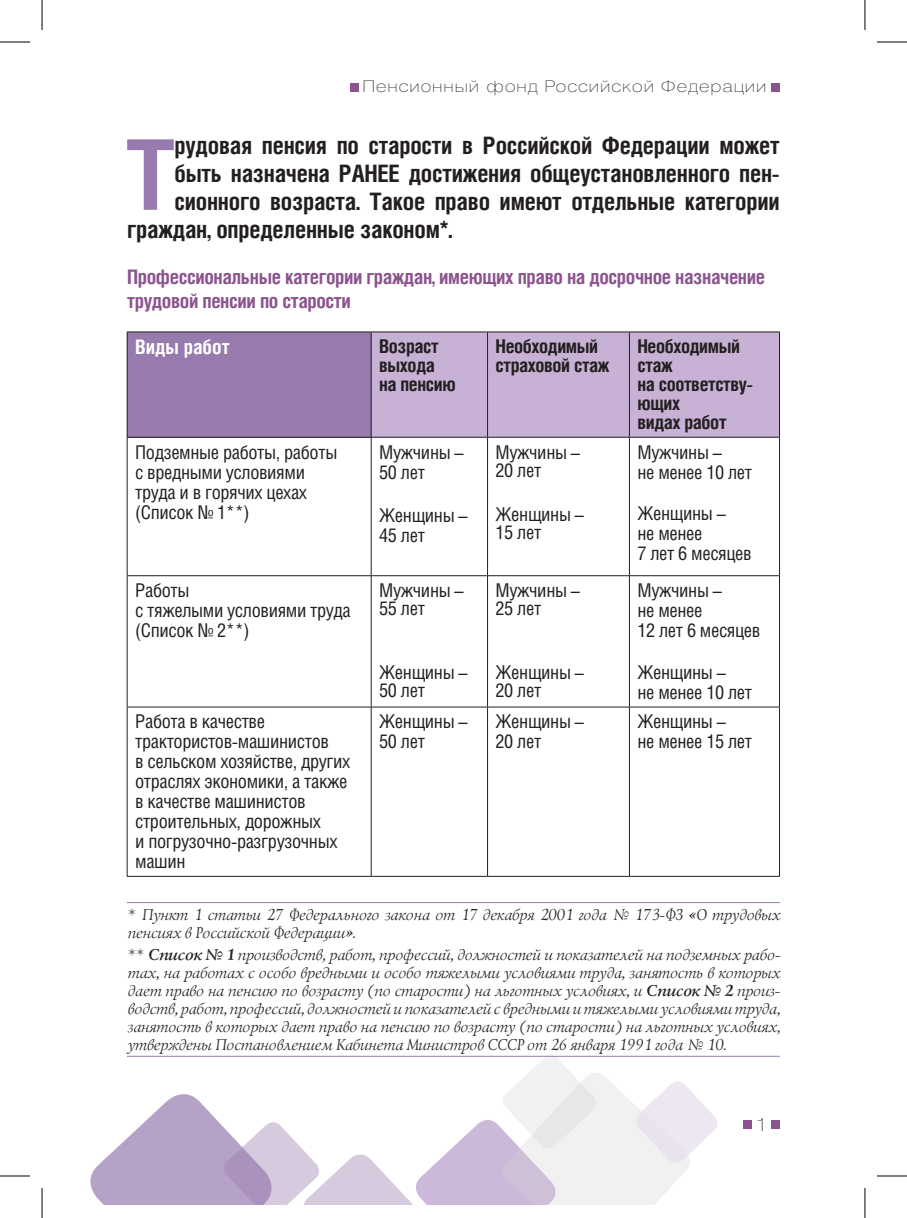
<style>
.page{position:relative;width:907px;height:1218px;background:#fff}
.page>*{position:absolute;margin:0;border:0;box-sizing:border-box;transform-origin:0 0}
.t1{font:700 condensed 97.4px "Helios";color:#977bae}
.t2{font:700 condensed 24px/28px "Helios";letter-spacing:-.01em;color:#231f20}
.t3{font:700 condensed 20px/24px "Helios";letter-spacing:-.02em;color:#8b548e}
.t4{font:700 condensed 20px "Helios";color:#fff}
.t5{font:condensed 19px/20px "Helios";letter-spacing:-.02em;color:#231f20}
.t6{font:700 condensed 19px/19px "Helios";letter-spacing:-.02em;color:#231f20}
.t7{font:100 expanded 18px "Helios";color:#231f20}
.t8{font:italic 16px/18px "Lazurski";letter-spacing:-.015em;color:#231f20}
.t9{font:100 expanded 16px "Helios";letter-spacing:.06em;color:#231f20}
.s1{font-weight:700}
</style>
<div class="page">
<div style="left:742px;top:1121px;width:8px;height:8px;background:#8b548e"></div>
<div style="left:771px;top:1121px;width:8px;height:8px;background:#8b548e"></div>
<div style="left:350px;top:83px;width:8px;height:8px;background:#8b548e"></div>
<div style="left:771px;top:84px;width:8px;height:8px;background:#8b548e"></div>
<svg style="left:90px;top:1055px;width:631px;height:149px"></svg>
<div style="left:127px;top:332px;width:244px;height:105px;background:#977bae"></div>
<div style="left:371px;top:333px;width:407px;height:104px;background:#c7b2d5"></div>
<hr style="left:127px;top:332px;width:244px;height:1px;background:#231f20">
<hr style="left:127px;top:332px;width:1px;height:105px;background:#231f20">
<hr style="left:371px;top:332px;width:116px;height:1px;background:#231f20">
<hr style="left:370px;top:332px;width:1px;height:105px;background:#231f20">
<hr style="left:487px;top:332px;width:142px;height:1px;background:#231f20">
<hr style="left:487px;top:332px;width:1px;height:105px;background:#231f20">
<hr style="left:629px;top:332px;width:150px;height:1px;background:#231f20">
<hr style="left:628px;top:332px;width:1px;height:105px;background:#231f20">
<hr style="left:778px;top:332px;width:1px;height:105px;background:#231f20">
<hr style="left:127px;top:437px;width:244px;height:1px;background:#231f20">
<hr style="left:127px;top:438px;width:1px;height:137px;background:#231f20">
<hr style="left:371px;top:437px;width:116px;height:1px;background:#231f20">
<hr style="left:370px;top:438px;width:1px;height:137px;background:#231f20">
<hr style="left:487px;top:437px;width:142px;height:1px;background:#231f20">
<hr style="left:487px;top:438px;width:1px;height:137px;background:#231f20">
<hr style="left:629px;top:437px;width:150px;height:1px;background:#231f20">
<hr style="left:628px;top:438px;width:1px;height:137px;background:#231f20">
<hr style="left:778px;top:438px;width:1px;height:137px;background:#231f20">
<hr style="left:127px;top:575px;width:244px;height:1px;background:#231f20">
<hr style="left:127px;top:576px;width:1px;height:131px;background:#231f20">
<hr style="left:371px;top:575px;width:116px;height:1px;background:#231f20">
<hr style="left:370px;top:576px;width:1px;height:131px;background:#231f20">
<hr style="left:487px;top:575px;width:142px;height:1px;background:#231f20">
<hr style="left:487px;top:576px;width:1px;height:131px;background:#231f20">
<hr style="left:629px;top:575px;width:150px;height:1px;background:#231f20">
<hr style="left:628px;top:576px;width:1px;height:131px;background:#231f20">
<hr style="left:778px;top:576px;width:1px;height:131px;background:#231f20">
<hr style="left:127px;top:707px;width:244px;height:1px;background:#231f20">
<hr style="left:127px;top:707px;width:1px;height:169px;background:#231f20">
<hr style="left:371px;top:707px;width:116px;height:1px;background:#231f20">
<hr style="left:370px;top:707px;width:1px;height:169px;background:#231f20">
<hr style="left:487px;top:707px;width:142px;height:1px;background:#231f20">
<hr style="left:487px;top:707px;width:1px;height:169px;background:#231f20">
<hr style="left:629px;top:707px;width:150px;height:1px;background:#231f20">
<hr style="left:628px;top:707px;width:1px;height:169px;background:#231f20">
<hr style="left:778px;top:707px;width:1px;height:169px;background:#231f20">
<hr style="left:127px;top:876px;width:244px;height:1px;background:#231f20">
<hr style="left:371px;top:876px;width:116px;height:1px;background:#231f20">
<hr style="left:487px;top:876px;width:142px;height:1px;background:#231f20">
<hr style="left:629px;top:876px;width:150px;height:1px;background:#231f20">
<hr style="left:127px;top:902px;width:652px;height:1px;background:#977bae">
<hr style="left:127px;top:1056px;width:652px;height:1px;background:#977bae">
<hr style="left:0;top:42px;width:30px;height:1px;background:#000">
<hr style="left:876px;top:42px;width:30px;height:1px;background:#000">
<hr style="left:0;top:1176px;width:30px;height:1px;background:#000">
<hr style="left:876px;top:1176px;width:30px;height:1px;background:#000">
<hr style="left:42px;top:0;width:1px;height:30px;background:#000">
<hr style="left:42px;top:1188px;width:1px;height:30px;background:#000">
<hr style="left:864px;top:0;width:1px;height:30px;background:#000">
<hr style="left:864px;top:1188px;width:1px;height:30px;background:#000">
<p class="t9" style="left:362px;top:76px;width:405px">пенсионный фонд российской федерации</p>
<h1 class="t1" style="left:125px;top:117px;width:48px">Т</h1>
<h2 class="t2" style="left:174px;top:131px;width:606px">рудовая пенсия по старости в Российской Федерации может быть назначена РАНЕЕ</h2>
<h2 class="t2" style="left:408px;top:159px;width:372px">достижения общеустановленного пен-</h2>
<h2 class="t2" style="left:174px;top:187px;width:606px">сионного возраста. Такое право имеют отдельные категории</h2>
<h2 class="t2" style="left:127px;top:215px;width:327px">граждан, определенные законом*.</h2>
<p class="t3" style="left:127px;top:264px;width:639px">Профессиональные категории граждан, имеющих право на досрочное назначение трудовой пенсии по старости</p>
<p class="t4" style="left:135px;top:335px;width:96px">Виды работ</p>
<p class="t6" style="left:379px;top:336px;width:78px">Возраст выхода на пенсию</p>
<p class="t6" style="left:495px;top:336px;width:115px">Необходимый страховой стаж</p>
<p class="t6" style="left:637px;top:336px;width:117px">Необходимый стаж<br>на соответству&shy;ющих<br>видах работ</p>
<p class="t5" style="left:135px;top:441px;width:204px">Подземные работы, работы с вредными условиями труда и в горячих цехах (Список № 1**)</p>
<p class="t5" style="left:379px;top:441px;width:86px">Мужчины –<br>50 лет</p>
<p class="t5" style="left:637px;top:441px;width:116px">Мужчины –<br>не менее 10 лет</p>
<p class="t5" style="left:637px;top:503px;width:116px">Женщины –<br>не менее<br>7 лет 6 месяцев</p>
<p class="t5" style="left:495px;top:442px;width:86px;line-height:18px">Мужчины –<br>20 лет</p>
<p class="t5" style="left:495px;top:504px;width:90px;line-height:18px">Женщины –<br>15 лет</p>
<p class="t5" style="left:379px;top:504px;width:90px">Женщины –<br>45 лет</p>
<p class="t5" style="left:135px;top:580px;width:217px">Работы<br>с тяжелыми условиями труда (Список № 2**)</p>
<p class="t5" style="left:379px;top:581px;width:86px;line-height:18px">Мужчины –<br>55 лет</p>
<p class="t5" style="left:379px;top:663px;width:90px;line-height:18px">Женщины –<br>50 лет</p>
<p class="t5" style="left:495px;top:581px;width:86px;line-height:18px">Мужчины –<br>25 лет</p>
<p class="t5" style="left:495px;top:663px;width:90px;line-height:18px">Женщины –<br>20 лет</p>
<p class="t5" style="left:637px;top:580px;width:124px">Мужчины –<br>не менее<br>12 лет 6 месяцев</p>
<p class="t5" style="left:637px;top:662px;width:116px">Женщины –<br>не менее 10 лет</p>
<p class="t5" style="left:135px;top:711px;width:216px">Работа в качестве трактористов-машинистов<br>в сельском хозяйстве, других отраслях экономики, а также в качестве машинистов строительных, дорожных<br>и погрузочно-разгрузочных машин</p>
<p class="t5" style="left:379px;top:711px;width:90px">Женщины –<br>50 лет</p>
<p class="t5" style="left:495px;top:711px;width:90px">Женщины –<br>20 лет</p>
<p class="t5" style="left:637px;top:711px;width:116px">Женщины –<br>не менее 15 лет</p>
<p class="t8" style="left:127px;top:905px;width:654px">* Пункт 1 статьи 27 Федерального закона от 17 декабря 2001 года № 173-ФЗ «О трудовых пенсиях в Российской Федерации».</p>
<p class="t8" style="left:127px;top:945px;width:654px;text-align:justify">** <span class="s1">Список № 1</span> производств, работ, профессий, должностей и показателей на подземных рабо&shy;тах, на работах с особо вредными и особо тяжелыми условиями труда, занятость в которых дает право на пенсию по возрасту (по старости) на льготных условиях, и <span class="s1">Список № 2</span> произ&shy;водств, работ, профессий, должностей и показателей с вредными и тяжелыми условиями труда, занятость в которых дает право на пенсию по возрасту (по старости) на льготных условиях, утверждены Постановлением Кабинета Министров СССР от 26 января 1991 года № 10.</p>
<p class="t7" style="left:756px;top:1113px;width:9px">1</p>
</div>
